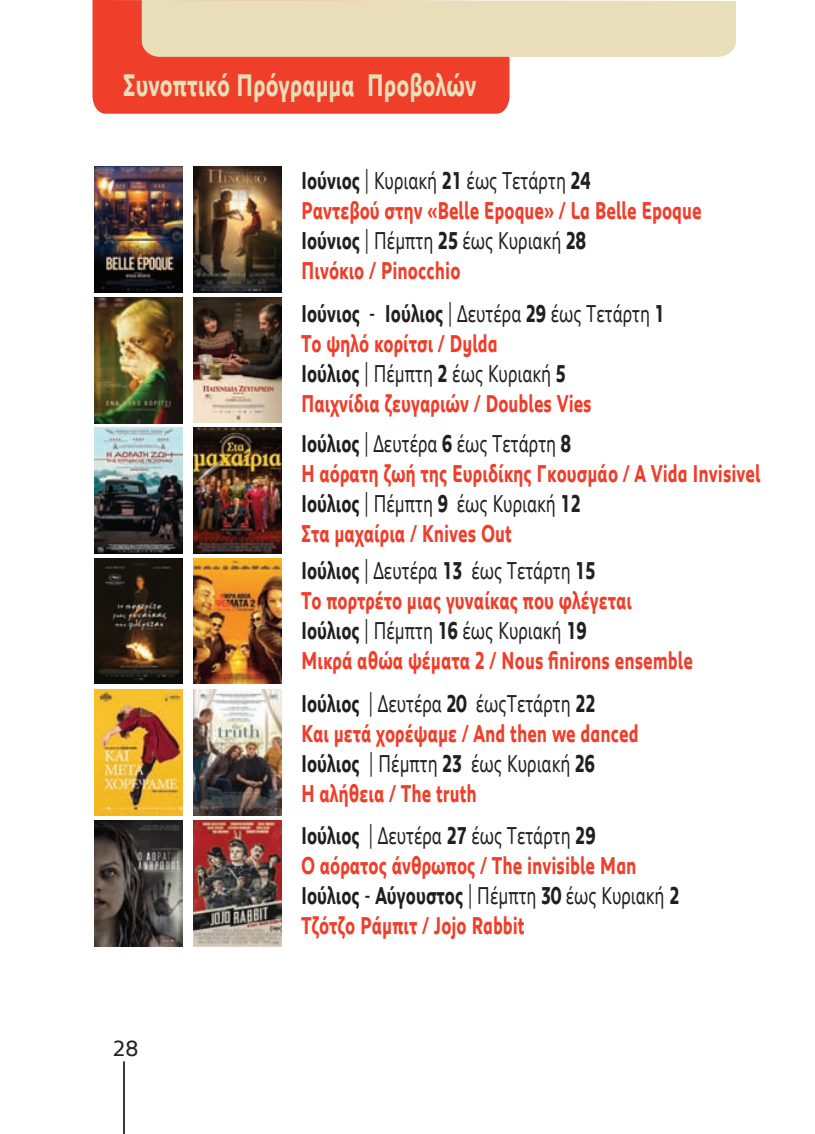
<style>
.page{position:relative;width:815px;height:1134px;background:#fff}
.page>*{position:absolute;margin:0;border:0;box-sizing:border-box;transform-origin:0 0}
.t1{font:700 32px "Peugeot";color:#e8deb9;scale:.7 1}
.t2{font:700 25px/30px "Peugeot";color:#ef3e29;scale:.7 1}
.t3{font:22.5px "Peugeot";color:#231f20}
.s1{color:#231f20}
.s2{font-weight:400;color:#231f20}
</style>
<div class="page">
<hr style="left:123px;top:1061px;width:2px;height:73px;background:#231f20">
<img style="left:94px;top:166px;width:88px;height:127px">
<img style="left:194px;top:166px;width:88px;height:126px">
<img style="left:94px;top:297px;width:88px;height:126px">
<img style="left:194px;top:297px;width:88px;height:126px">
<img style="left:95px;top:427px;width:87px;height:126px">
<img style="left:194px;top:427px;width:88px;height:126px">
<img style="left:95px;top:558px;width:87px;height:126px">
<img style="left:194px;top:558px;width:88px;height:126px">
<img style="left:95px;top:689px;width:87px;height:126px">
<img style="left:194px;top:689px;width:88px;height:126px">
<img style="left:95px;top:821px;width:87px;height:125px">
<img style="left:194px;top:821px;width:88px;height:125px">
<div style="left:92px;top:0;width:417px;height:114px;background:#ef3e29"></div>
<div style="left:142px;top:0;width:594px;height:57px;background:#e8deb9"></div>
<p class="t1" style="left:123px;top:74px;width:507px">Συνοπτικό Πρόγραμμα Προβολών</p>
<p class="t3" style="left:113px;top:1041px;width:28px">28</p>
<p class="t2" style="left:301px;top:168px;width:574px"><span class="s1">Ιούνιος</span> <span class="s2">| Κυριακή</span> <span class="s1">21</span> <span class="s2">έως Τετάρτη</span> <span class="s1">24<br></span>Ραντεβού στην «Belle Epoque» / La Belle Epoque <span class="s1">Ιούνιος</span> <span class="s2">| Πέμπτη</span> <span class="s1">25</span> <span class="s2">έως Κυριακή</span> <span class="s1">28<br></span>Πινόκιο / Pinocchio</p>
<p class="t2" style="left:301px;top:300px;width:521px"><span class="s1">Ιούνιος</span> <span class="s2">-</span> <span class="s1">Ιούλιος</span> <span class="s2">| Δευτέρα</span> <span class="s1">29</span> <span class="s2">έως Τετάρτη</span> <span class="s1">1<br></span>Το ψηλό κορίτσι / Dylda<br><span class="s1">Ιούλιος</span> <span class="s2">| Πέμπτη</span> <span class="s1">2</span> <span class="s2">έως Κυριακή</span> <span class="s1">5<br></span>Παιχνίδια ζευγαριών / Doubles Vies</p>
<p class="t2" style="left:301px;top:430px;width:658px"><span class="s1">Ιούλιος</span> <span class="s2">| Δευτέρα</span> <span class="s1">6</span> <span class="s2">έως Τετάρτη</span> <span class="s1">8<br></span>Η αόρατη ζωή της Ευριδίκης Γκουσμάο / A Vida Invisivel <span class="s1">Ιούλιος</span> <span class="s2">| Πέμπτη</span> <span class="s1">9</span> <span class="s2">έως Κυριακή</span> <span class="s1">12<br></span>Στα μαχαίρια / Knives Out</p>
<p class="t2" style="left:301px;top:558px;width:561px"><span class="s1">Ιούλιος</span> <span class="s2">| Δευτέρα</span> <span class="s1">13</span> <span class="s2">έως Τετάρτη</span> <span class="s1">15<br></span>Το πορτρέτο μιας γυναίκας που φλέγεται <span class="s1">Ιούλιος</span> <span class="s2">| Πέμπτη</span> <span class="s1">16</span> <span class="s2">έως Κυριακή</span> <span class="s1">19<br></span>Μικρά αθώα ψέματα 2 / Nous finirons ensemble</p>
<p class="t2" style="left:301px;top:690px;width:484px"><span class="s1">Ιούλιος</span> <span class="s2">| Δευτέρα</span> <span class="s1">20</span> <span class="s2">έωςΤετάρτη</span> <span class="s1">22<br></span>Και μετά χορέψαμε / And then we danced<br><span class="s1">Ιούλιος</span> <span class="s2">| Πέμπτη</span> <span class="s1">23</span> <span class="s2">έως Κυριακή</span> <span class="s1">26<br></span>Η αλήθεια / The truth</p>
<p class="t2" style="left:301px;top:823px;width:542px"><span class="s1">Ιούλιος</span> <span class="s2">| Δευτέρα</span> <span class="s1">27</span> <span class="s2">έως Τετάρτη</span> <span class="s1">29<br></span>Ο αόρατος άνθρωπος / The invisible Man <span class="s1">Ιούλιος</span> <span class="s2">-</span> <span class="s1">Αύγουστος</span> <span class="s2">| Πέμπτη</span> <span class="s1">30</span> <span class="s2">έως Κυριακή</span> <span class="s1">2<br></span>Τζότζο Ράμπιτ / Jojo Rabbit</p>
</div>
